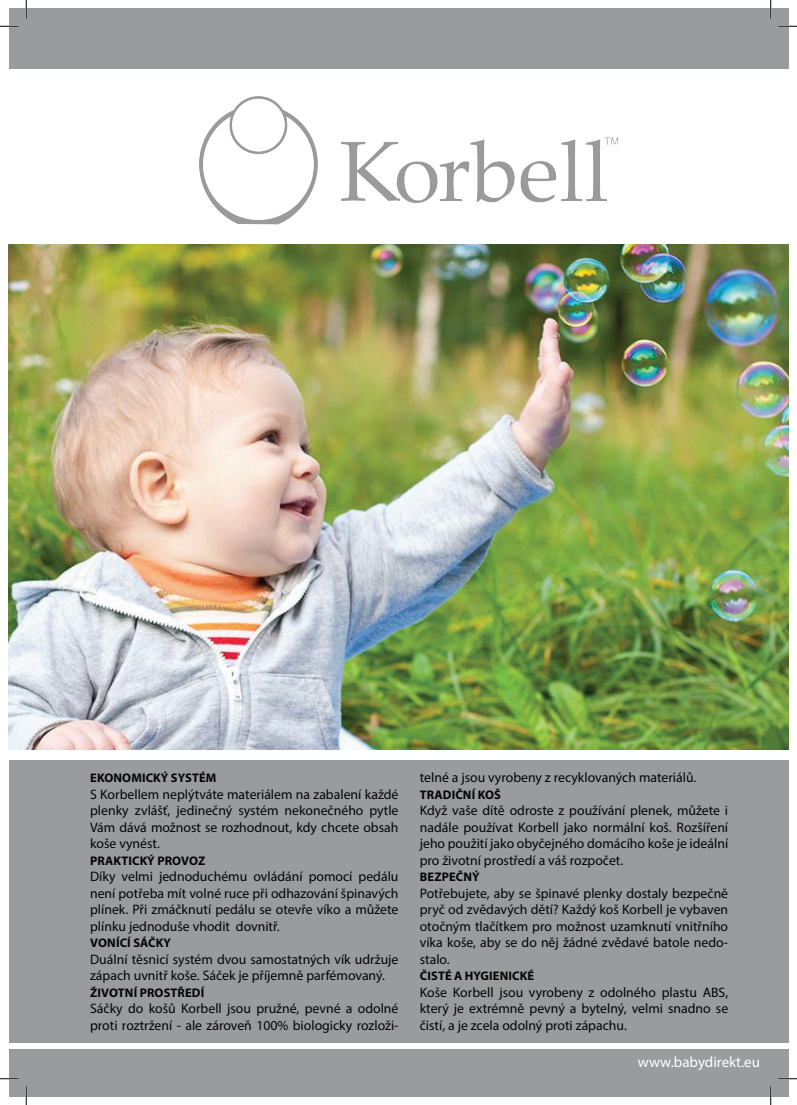
<style>
.page{position:relative;width:797px;height:1105px;background:#fff}
.page>*{position:absolute;margin:0;border:0;box-sizing:border-box;transform-origin:0 0}
.t1{font:15px "Myriad Pro";color:#fff}
.t2{font:13.75px/16.5px "Myriad Pro";color:#040503;text-align:justify}
.t3{font:700 12.5px "Myriad Pro";letter-spacing:.01em;color:#040503}
</style>
<div class="page">
<div style="left:9px;top:760px;width:779px;height:336px;background:#9a9b9c"></div>
<div style="left:9px;top:9px;width:779px;height:60px;background:#9a9b9c"></div>
<img style="left:9px;top:245px;width:779px;height:504px">
<div style="left:9px;top:1043px;width:779px;height:6px;background:#fff"></div>
<img style="left:200px;top:96px;width:418px;height:129px">
<svg style="left:0;top:25px;width:19px;height:2px"></svg>
<svg style="left:778px;top:25px;width:19px;height:2px"></svg>
<svg style="left:0;top:1078px;width:19px;height:1px"></svg>
<svg style="left:778px;top:1078px;width:19px;height:1px"></svg>
<svg style="left:25px;top:0;width:2px;height:19px"></svg>
<svg style="left:25px;top:1086px;width:2px;height:19px"></svg>
<svg style="left:770px;top:0;width:1px;height:19px"></svg>
<svg style="left:770px;top:1086px;width:1px;height:19px"></svg>
<p class="t3" style="left:90px;top:770px;width:128px">EKONOMICKÝ SYSTÉM</p>
<p class="t2" style="left:90px;top:785px;width:310px">S Korbellem neplýtváte materiálem na zabalení každé plenky zvlášť, jedinečný systém nekonečného pytle Vám dává možnost se rozhodnout, kdy chcete obsah koše vynést.</p>
<p class="t3" style="left:90px;top:852px;width:31px">PRAKTICK</p>
<p class="t3" style="left:147px;top:852px;width:60px">Ý PROVOZ</p>
<p class="t2" style="left:90px;top:868px;width:310px">Díky velmi jednoduchému ovládání pomocí pedálu není potřeba mít volné ruce při odhazování špinavých plínek. Při zmáčknutí pedálu se otevře víko a můžete plínku jednoduše vhodit dovnitř.</p>
<p class="t3" style="left:90px;top:935px;width:82px">VONÍCÍ SÁČKY</p>
<p class="t2" style="left:90px;top:950px;width:310px">Duální těsnicí systém dvou samostatných vík udržuje zápach uvnitř koše. Sáček je příjemně parfémovaný.</p>
<p class="t3" style="left:90px;top:984px;width:15px">ŽIVOTNÍ</p>
<p class="t3" style="left:140px;top:984px;width:66px">PROSTŘEDÍ</p>
<p class="t2" style="left:90px;top:1000px;width:310px">Sáčky do košů Korbell jsou pružné, pevné a odolné proti roztržení - ale zároveň 100% biologicky rozloži-</p>
<p class="t2" style="left:420px;top:769px;width:278px">telné a jsou vyrobeny z recyklovaných materiálů.</p>
<p class="t3" style="left:420px;top:786px;width:39px">TRADIČNÍ</p>
<p class="t3" style="left:478px;top:786px;width:25px">KOŠ</p>
<p class="t2" style="left:420px;top:802px;width:310px">Když vaše dítě odroste z používání plenek, můžete i nadále používat Korbell jako normální koš. Rozšíření jeho použití jako obyčejného domácího koše je ideální pro životní prostředí a váš rozpočet.</p>
<p class="t3" style="left:420px;top:869px;width:61px">BEZPEČNÝ</p>
<p class="t2" style="left:420px;top:884px;width:310px">Potřebujete, aby se špinavé plenky dostaly bezpečně pryč od zvědavých dětí? Každý koš Korbell je vybaven otočným tlačítkem pro možnost uzamknutí vnitřního víka koše, aby se do něj žádné zvědavé batole nedo&shy;stalo.</p>
<p class="t3" style="left:420px;top:968px;width:116px">ČISTÉ A HYGIENICKÉ</p>
<p class="t2" style="left:420px;top:983px;width:310px">Koše Korbell jsou vyrobeny z odolného plastu ABS, který je extrémně pevný a bytelný, velmi snadno se čistí, a je zcela odolný proti zápachu.</p>
<p class="t1" style="left:637px;top:1053px;width:124px">www.babydirekt.eu</p>
</div>
